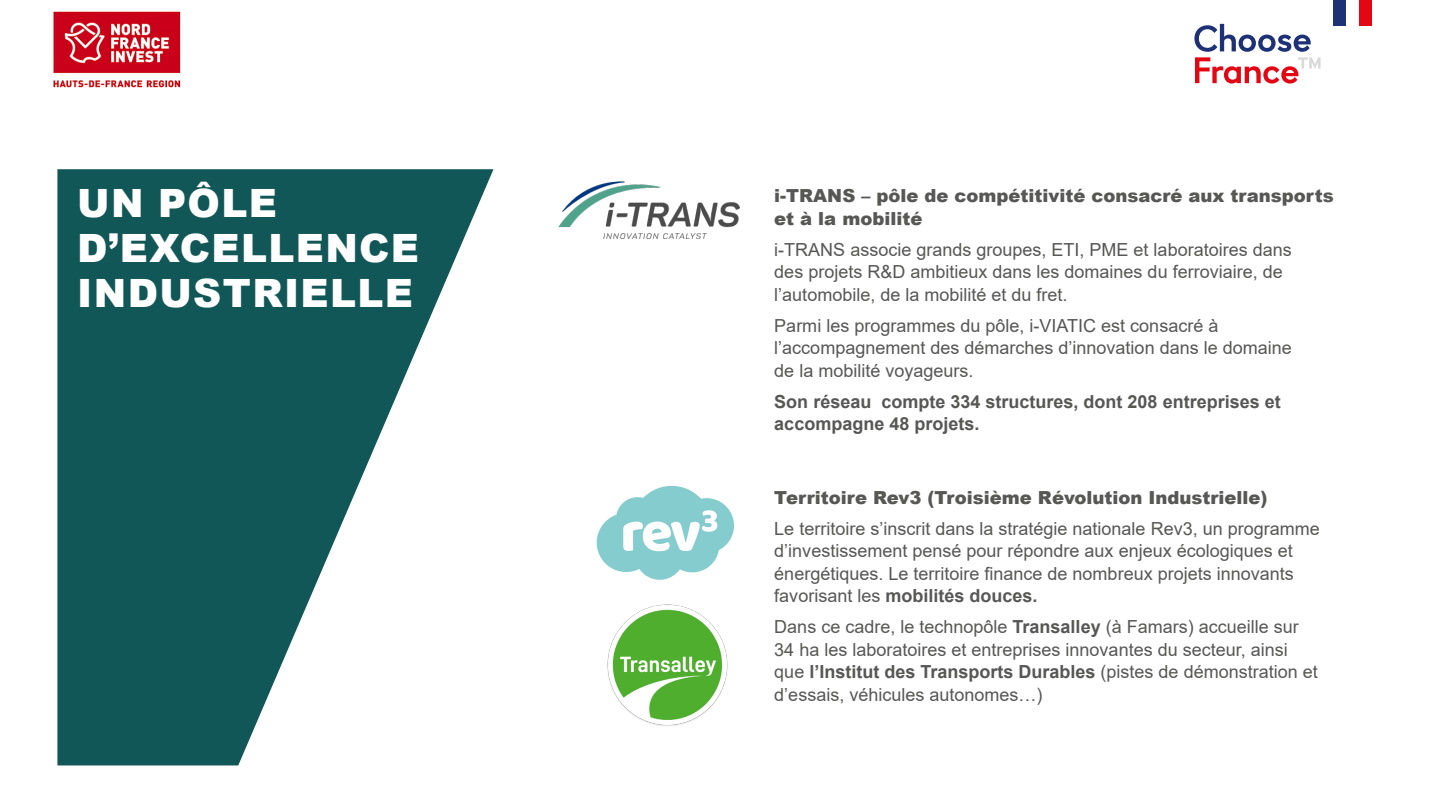
<style>
.page{position:relative;width:1438px;height:808px;background:#fff}
.page>*{position:absolute;margin:0;border:0;box-sizing:border-box;transform-origin:0 0}
.t1{font:900 39px/45px "Arial";letter-spacing:.035em;color:#fff}
.t2{font:18px/22.5px "Arial";color:#575756}
.t3{font:900 18px/22.5px "Arial";color:#575756}
.t4{font:700 18px/22.5px "Arial";color:#575756}
.s1{font-weight:700}
</style>
<div class="page">
<img style="left:53px;top:11px;width:128px;height:77px">
<div style="left:1333px;top:0;width:12px;height:26px;background:#1d3176"></div>
<div style="left:1358px;top:0;width:13px;height:26px;background:#e30613"></div>
<svg style="left:1194px;top:24px;width:126px;height:60px"></svg>
<svg style="left:57px;top:169px;width:436px;height:596px;fill:#125757"></svg>
<svg style="left:596px;top:486px;width:138px;height:94px"></svg>
<img style="left:558px;top:181px;width:182px;height:58px">
<img style="left:607px;top:604px;width:121px;height:122px">
<p class="t1" style="left:77px;top:179px;width:343px">UN PÔLE<br>D’EXCELLENCE<br>INDUSTRIELLE</p>
<p class="t3" style="left:774px;top:184px;width:561px">i-TRANS – pôle de compétitivité consacré aux transports et à la mobilité</p>
<p class="t2" style="left:774px;top:238px;width:519px">i-TRANS associe grands groupes, ETI, PME et laboratoires dans des projets R&amp;D ambitieux dans les domaines du ferroviaire, de l’automobile, de la mobilité et du fret.</p>
<p class="t2" style="left:774px;top:314px;width:519px">Parmi les programmes du pôle, i-VIATIC est consacré à l’accompagnement des démarches d’innovation dans le domaine de la mobilité voyageurs.</p>
<p class="t4" style="left:774px;top:390px;width:508px">Son réseau compte 334 structures, dont 208 entreprises et accompagne 48 projets.</p>
<p class="t3" style="left:774px;top:485px;width:495px">Territoire Rev3 (Troisième Révolution Industrielle)</p>
<p class="t2" style="left:774px;top:517px;width:547px">Le territoire s’inscrit dans la stratégie nationale Rev3, un programme d’investissement pensé pour répondre aux enjeux écologiques et énergétiques. Le territoire finance de nombreux projets innovants favorisant les <span class="s1">mobilités douces.</span></p>
<p class="t2" style="left:774px;top:615px;width:545px">Dans ce cadre, le technopôle <span class="s1">Transalley</span> (à Famars) accueille sur 34 ha les laboratoires et entreprises innovantes du secteur, ainsi que <span class="s1">l’Institut des Transports Durables</span> (pistes de démonstration et d’essais, véhicules autonomes…)</p>
</div>
